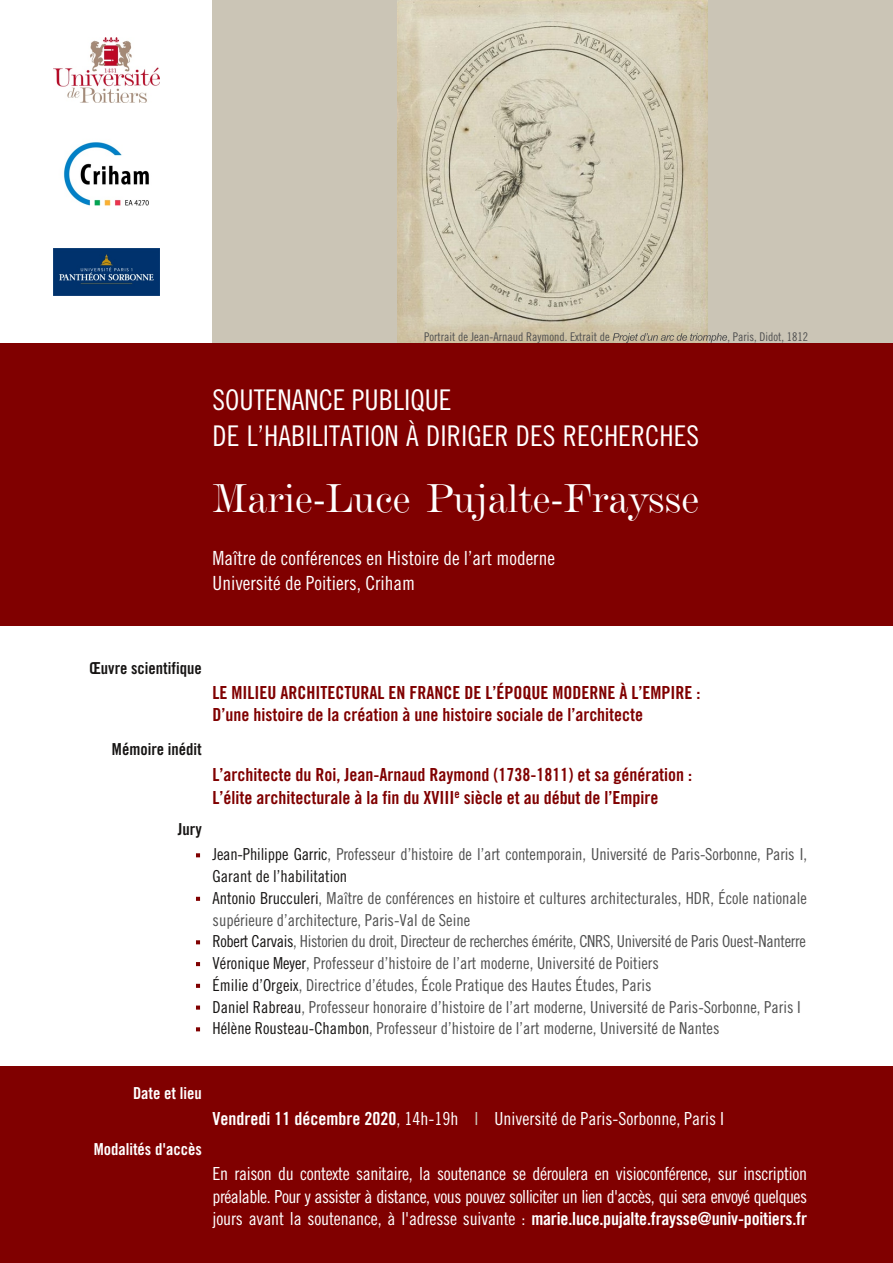
<style>
.page{position:relative;width:893px;height:1263px;background:#fff}
.page>*{position:absolute;margin:0;border:0;box-sizing:border-box;transform-origin:0 0}
.t1{font:42px "De Vinne BT";color:#fff}
.t2{font:28.5px/35.8px "Trade Gothic Cond Eighteen";color:#fff}
.t3{font:19.5px/24.5px "Trade Gothic Cond Eighteen";color:#fff}
.t4{font:18px/22.5px "Trade Gothic Bold Cond Twenty";color:#800000}
.t5{font:18px/22.5px "Trade Gothic Cond Eighteen";letter-spacing:-.02em;color:#fff}
.t6{font:18px "Trade Gothic Bold Cond Twenty";letter-spacing:-.01em;color:#fff}
.t7{font:18px "Trade Gothic Cond Eighteen";color:#fff}
.t8{font:16.5px/21.8px "Trade Gothic Cond Eighteen";color:#505050}
.t9{font:16.5px "Trade Gothic Bold Cond Twenty";color:#161413}
.t10{font:16.5px "Trade Gothic Bold Cond Twenty";color:#fff}
.t11{font:12px "Trade Gothic Cond Eighteen";color:#505050}
.s1{color:#161413}
.s2{font-family:"Trade Gothic Bold Cond Twenty"}
.s3{color:#cbc5b6}
.s4{font-family:"Trade Gothic Cond Eighteen"}
</style>
<div class="page">
<div style="left:213px;top:0;width:680px;height:343px;background:#cbc5b6"></div>
<img style="left:398px;top:0;width:310px;height:343px">
<div style="left:0;top:1066px;width:893px;height:197px;background:#800000"></div>
<img style="left:53px;top:37px;width:106px;height:65px">
<img style="left:63px;top:142px;width:86px;height:64px">
<img style="left:53px;top:248px;width:106px;height:48px">
<svg style="left:196px;top:853px;width:4px;height:4px"></svg>
<svg style="left:196px;top:897px;width:4px;height:4px"></svg>
<svg style="left:196px;top:940px;width:4px;height:4px"></svg>
<svg style="left:196px;top:962px;width:4px;height:4px"></svg>
<svg style="left:196px;top:984px;width:4px;height:4px"></svg>
<svg style="left:196px;top:1005px;width:4px;height:5px"></svg>
<svg style="left:196px;top:1027px;width:4px;height:4px"></svg>
<div style="left:0;top:343px;width:893px;height:283px;background:#800000"></div>
<svg style="left:613px;top:333px;width:114px;height:10px"></svg>
<p class="t11" style="left:424px;top:329px;width:187px">Portrait de Jean-Arnaud Raymond. Extrait de</p>
<p class="t11" style="left:727px;top:329px;width:82px">, Paris, Didot, 1812</p>
<h2 class="t2" style="left:213px;top:382px;width:488px">SOUTENANCE PUBLIQUE<br>DE L’HABILITATION À DIRIGER DES RECHERCHES</h2>
<h1 class="t1" style="left:213px;top:472px;width:488px">Marie-Luce Pujalte-Fraysse</h1>
<p class="t3" style="left:213px;top:546px;width:344px">Maître de conférences en Histoire de l’art moderne<br>Université de Poitiers, Criham</p>
<p class="t9" style="left:89px;top:658px;width:114px">Œuvre scientifique</p>
<p class="t9" style="left:112px;top:739px;width:91px">Mémoire inédit</p>
<p class="t9" style="left:178px;top:819px;width:25px">Jury</p>
<p class="t4" style="left:213px;top:681px;width:489px">LE MILIEU ARCHITECTURAL EN FRANCE DE L’ÉPOQUE MODERNE À L’EMPIRE :<br>D’une histoire de la création à une histoire sociale de l’architecte</p>
<p class="t4" style="left:213px;top:763px;width:481px">L’architecte du Roi, Jean-Arnaud Raymond (1738-1811) et sa génération :<br>L’élite architecturale à la fin du XVIII<sup>e</sup> siècle et au début de l’Empire</p>
<p class="t8" style="left:213px;top:843px;width:596px"><span class="s1">Jean-Philippe Garric</span>, Professeur d’histoire de l’art contemporain, Université de Paris-Sorbonne, Paris I, <span class="s1">Garant de l’habilitation<br>Antonio Brucculeri</span>, Maître de conférences en histoire et cultures architecturales, HDR, École nationale supérieure d’architecture, Paris-Val de Seine<br><span class="s1">Robert Carvais</span>, Historien du droit, Directeur de recherches émérite, CNRS, Université de Paris Ouest-Nanterre <span class="s1">Véronique Meyer</span>, Professeur d’histoire de l’art moderne, Université de Poitiers<br><span class="s1">Émilie d’Orgeix</span>, Directrice d’études, École Pratique des Hautes Études, Paris<br><span class="s1">Daniel Rabreau</span>, Professeur honoraire d’histoire de l’art moderne, Université de Paris-Sorbonne, Paris I <span class="s1">Hélène Rousteau-Chambon</span>, Professeur d’histoire de l’art moderne, Université de Nantes</p>
<p class="t10" style="left:133px;top:1083px;width:70px">Date et lieu</p>
<p class="t10" style="left:94px;top:1139px;width:110px">Modalités d'accès</p>
<p class="t7" style="left:213px;top:1108px;width:513px"><span class="s2">Vendredi 11 décembre 2020</span>, 14h-19h <span class="s3">I</span> Université de Paris-Sorbonne, Paris I</p>
<p class="t5" style="left:213px;top:1162px;width:596px">En raison du contexte sanitaire, la soutenance se déroulera en visioconférence, sur inscription préalable. Pour y assister à distance, vous pouvez solliciter un lien d'accès, qui sera envoyé quelques</p>
<p class="t6" style="left:213px;top:1208px;width:596px"><span class="s4">jours avant la soutenance, à l'adresse suivante :</span> marie.luce.pujalte.fraysse@univ-poitiers.fr</p>
</div>
